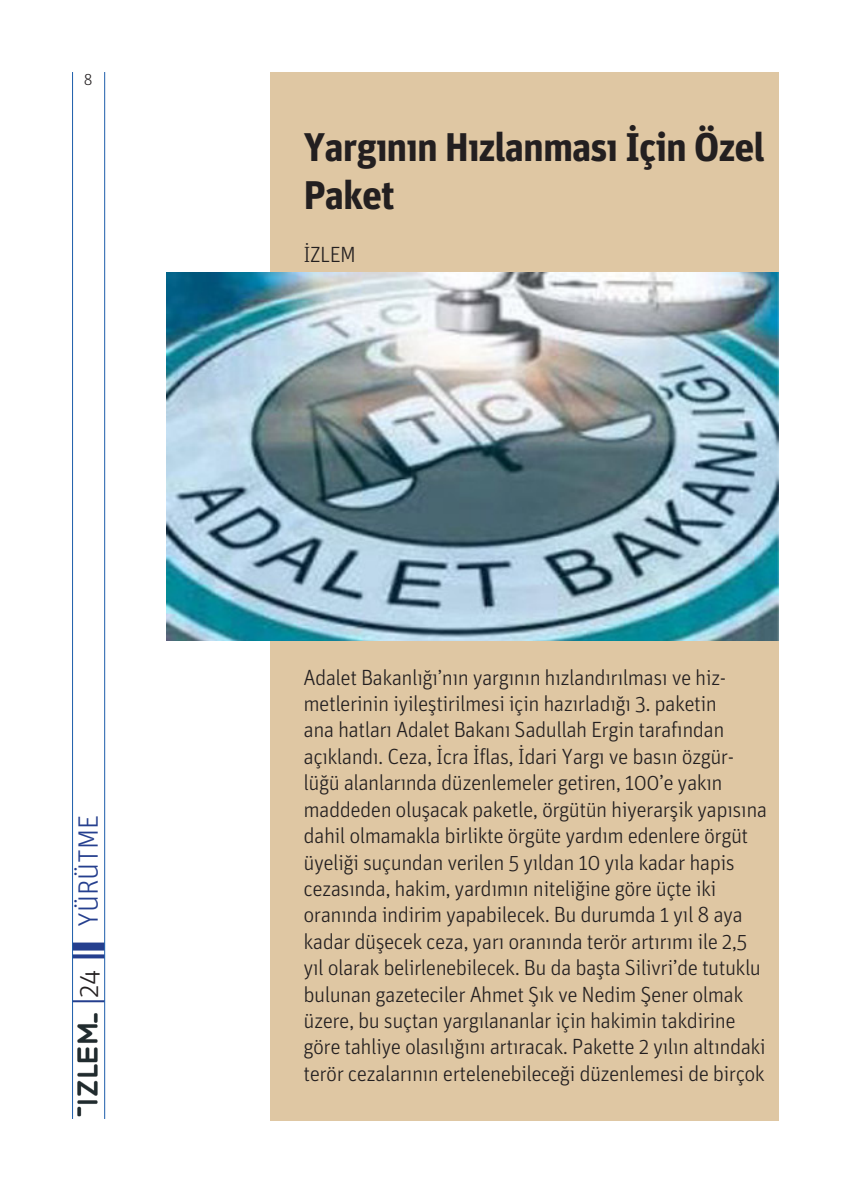
<style>
.page{position:relative;width:851px;height:1191px;background:#fff}
.page>*{position:absolute;margin:0;border:0;box-sizing:border-box;transform-origin:0 0}
.t1{font:700 40px/48px "Unit";letter-spacing:-.025em;color:#231f20}
.t2{font:300 28px "Unit";color:#253f8e}
.t3{font:300 28px "Unit";color:#231f20}
.t4{font:300 22px/26.4px "Unit";letter-spacing:-.025em;color:#231f20}
.t5{font:300 16px "Unit";color:#231f20}
</style>
<div class="page">
<svg style="left:73px;top:954px;width:31px;height:4px"></svg>
<hr style="left:72px;top:1000px;width:33px;height:2px;background:#253f8e">
<div style="left:72px;top:942px;width:33px;height:8px;background:#253f8e"></div>
<hr style="left:104px;top:72px;width:1px;height:1047px;background:#1c5dab">
<hr style="left:72px;top:72px;width:1px;height:1047px;background:#1c5dab">
<img style="left:77px;top:1013px;width:21px;height:104px">
<div style="left:270px;top:72px;width:508px;height:1048px;background:#dfc7a3"></div>
<img style="left:166px;top:272px;width:612px;height:369px">
<p class="t5" style="left:84px;top:71px;width:10px">8</p>
<p class="t2" style="left:72px;top:927px;width:114px;rotate:-90deg">YÜRÜTME</p>
<p class="t3" style="left:72px;top:998px;width:30px;rotate:-90deg">24</p>
<p class="t1" style="left:303px;top:122px;width:463px">Yargının Hızlanması İçin Özel<br>Paket</p>
<p class="t4" style="left:303px;top:241px;width:54px">İZLEM</p>
<p class="t4" style="left:303px;top:663px;width:465px">Adalet Bakanlığı’nın yargının hızlandırılması ve hiz&shy;metlerinin iyileştirilmesi için hazırladığı 3. paketin<br>ana hatları Adalet Bakanı Sadullah Ergin tarafından açıklandı. Ceza, İcra İflas, İdari Yargı ve basın özgür&shy;lüğü alanlarında düzenlemeler getiren, 100’e yakın maddeden oluşacak paketle, örgütün hiyerarşik yapısına dahil olmamakla birlikte örgüte yardım edenlere örgüt üyeliği suçundan verilen 5 yıldan 10 yıla kadar hapis cezasında, hakim, yardımın niteliğine göre üçte iki oranında indirim yapabilecek. Bu durumda 1 yıl 8 aya kadar düşecek ceza, yarı oranında terör artırımı ile 2,5 yıl olarak belirlenebilecek. Bu da başta Silivri’de tutuklu bulunan gazeteciler Ahmet Şık ve Nedim Şener olmak üzere, bu suçtan yargılananlar için hakimin takdirine göre tahliye olasılığını artıracak. Pakette 2 yılın altındaki terör cezalarının ertelenebileceği düzenlemesi de birçok</p>
</div>
